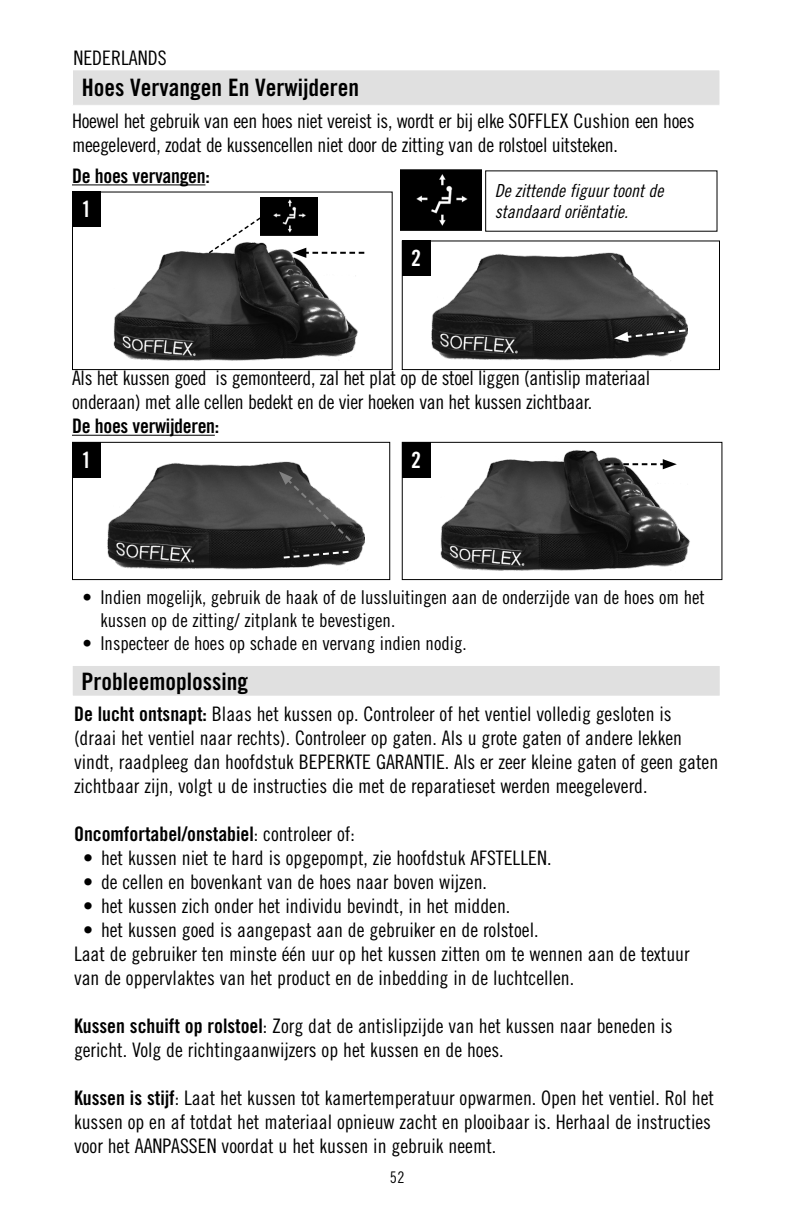
<style>
.page{position:relative;width:792px;height:1224px;background:#fff}
.page>*{position:absolute;margin:0;border:0;box-sizing:border-box;transform-origin:0 0}
.t1{font:24px "Trade Gothic LT Std Bd Cn 20";color:#000}
.t2{font:22.4px "Trade Gothic LT Std Bd Cn 20";color:#fff}
.t3{font:20px/24px "Trade Gothic LT Std Cn 18";color:#000}
.t4{font:20px "Trade Gothic LT Std Bd Cn 20";letter-spacing:-.015em;color:#000}
.t5{font:19px/22.8px "Trade Gothic LT Std Cn 18";color:#000}
.t6{font:18px/21.6px "Trade Gothic LT Std Cn 18 Obl";color:#000}
.t7{font:16px "Trade Gothic LT Std Cn 18";color:#000}
.s1{font-family:"Trade Gothic LT Std Bd Cn 20"}
.s2{font-family:"Trade Gothic LT Std Cn 18"}
</style>
<div class="page">
<div style="left:72px;top:70px;width:648px;height:35px;background:#e0e0e0"></div>
<div style="left:72px;top:666px;width:648px;height:30px;background:#e0e0e0"></div>
<hr style="left:72px;top:184px;width:133px;height:1px;background:#000">
<img style="left:113px;top:242px;width:245px;height:119px">
<div style="left:72px;top:192px;width:320px;height:178px;border:1px solid #000"></div>
<div style="left:72px;top:192px;width:29px;height:35px;background:#000"></div>
<img style="left:261px;top:197px;width:56px;height:38px">
<svg style="left:207px;top:216px;width:55px;height:39px"></svg>
<svg style="left:292px;top:248px;width:72px;height:10px"></svg>
<img style="left:431px;top:252px;width:254px;height:109px">
<div style="left:402px;top:241px;width:318px;height:129px;border:1px solid #000"></div>
<div style="left:402px;top:240px;width:29px;height:36px;background:#000"></div>
<img style="left:440px;top:450px;width:250px;height:121px">
<div style="left:402px;top:442px;width:320px;height:138px;border:1px solid #000"></div>
<div style="left:402px;top:442px;width:29px;height:36px;background:#000"></div>
<svg style="left:605px;top:459px;width:72px;height:10px"></svg>
<img style="left:107px;top:461px;width:257px;height:109px">
<div style="left:72px;top:442px;width:318px;height:138px;border:1px solid #000"></div>
<div style="left:72px;top:442px;width:29px;height:36px;background:#000"></div>
<svg style="left:279px;top:471px;width:74px;height:72px"></svg>
<hr style="left:72px;top:435px;width:143px;height:1px;background:#000">
<svg style="left:609px;top:253px;width:79px;height:89px"></svg>
<svg style="left:282px;top:550px;width:69px;height:10px"></svg>
<img style="left:401px;top:170px;width:80px;height:60px">
<p class="t3" style="left:73px;top:45px;width:95px">NEDERLANDS</p>
<p class="t1" style="left:82px;top:73px;width:279px">Hoes Vervangen En Verwijderen</p>
<p class="t3" style="left:72px;top:109px;width:624px">Hoewel het gebruik van een hoes niet vereist is, wordt er bij elke SOFFLEX Cushion een hoes meegeleverd, zodat de kussencellen niet door de zitting van de rolstoel uitsteken.</p>
<p class="t4" style="left:72px;top:164px;width:139px">De hoes vervangen:</p>
<p class="t2" style="left:81px;top:196px;width:11px">1</p>
<p class="t2" style="left:411px;top:245px;width:11px">2</p>
<p class="t6" style="left:495px;top:180px;width:170px">De zittende figuur toont de standaard oriëntatie.</p>
<p class="t3" style="left:72px;top:365px;width:580px">Als het kussen goed is gemonteerd, zal het plat op de stoel liggen (antislip materiaal onderaan) met alle cellen bedekt en de vier hoeken van het kussen zichtbaar.</p>
<p class="t4" style="left:72px;top:414px;width:149px">De hoes verwijderen:</p>
<p class="t2" style="left:81px;top:446px;width:11px">1</p>
<p class="t2" style="left:411px;top:446px;width:11px">2</p>
<p class="t5" style="left:100px;top:586px;width:606px;text-indent:-18px">• Indien mogelijk, gebruik de haak of de lussluitingen aan de onderzijde van de hoes om het kussen op de zitting/ zitplank te bevestigen.</p>
<p class="t5" style="left:82px;top:631px;width:386px">• Inspecteer de hoes op schade en vervang indien nodig.</p>
<p class="t1" style="left:82px;top:666px;width:168px">Probleemoplossing</p>
<p class="t3" style="left:74px;top:701px;width:646px"><span class="s1">De lucht ontsnapt:</span> Blaas het kussen op. Controleer of het ventiel volledig gesloten is (draai het ventiel naar rechts). Controleer op gaten. Als u grote gaten of andere lekken vindt, raadpleeg dan hoofdstuk BEPERKTE GARANTIE. Als er zeer kleine gaten of geen gaten zichtbaar zijn, volgt u de instructies die met de reparatieset werden meegeleverd.</p>
<p class="t4" style="left:74px;top:821px;width:282px">Oncomfortabel/onstabiel<span class="s2">: controleer of:</span></p>
<p class="t3" style="left:83px;top:845px;width:470px">• het kussen niet te hard is opgepompt, zie hoofdstuk AFSTELLEN.</p>
<p class="t3" style="left:83px;top:869px;width:406px">• de cellen en bovenkant van de hoes naar boven wijzen.</p>
<p class="t3" style="left:83px;top:893px;width:429px">• het kussen zich onder het individu bevindt, in het midden.</p>
<p class="t3" style="left:74px;top:917px;width:617px;text-indent:9px">• het kussen goed is aangepast aan de gebruiker en de rolstoel.<br>Laat de gebruiker ten minste één uur op het kussen zitten om te wennen aan de textuur van de oppervlaktes van het product en de inbedding in de luchtcellen.</p>
<p class="t3" style="left:74px;top:1013px;width:600px"><span class="s1">Kussen schuift op rolstoel</span>: Zorg dat de antislipzijde van het kussen naar beneden is gericht. Volg de richtingaanwijzers op het kussen en de hoes.</p>
<p class="t3" style="left:74px;top:1085px;width:642px"><span class="s1">Kussen is stijf</span>: Laat het kussen tot kamertemperatuur opwarmen. Open het ventiel. Rol het kussen op en af totdat het materiaal opnieuw zacht en plooibaar is. Herhaal de instructies voor het AANPASSEN voordat u het kussen in gebruik neemt.</p>
<p class="t7" style="left:390px;top:1168px;width:16px">52</p>
</div>
